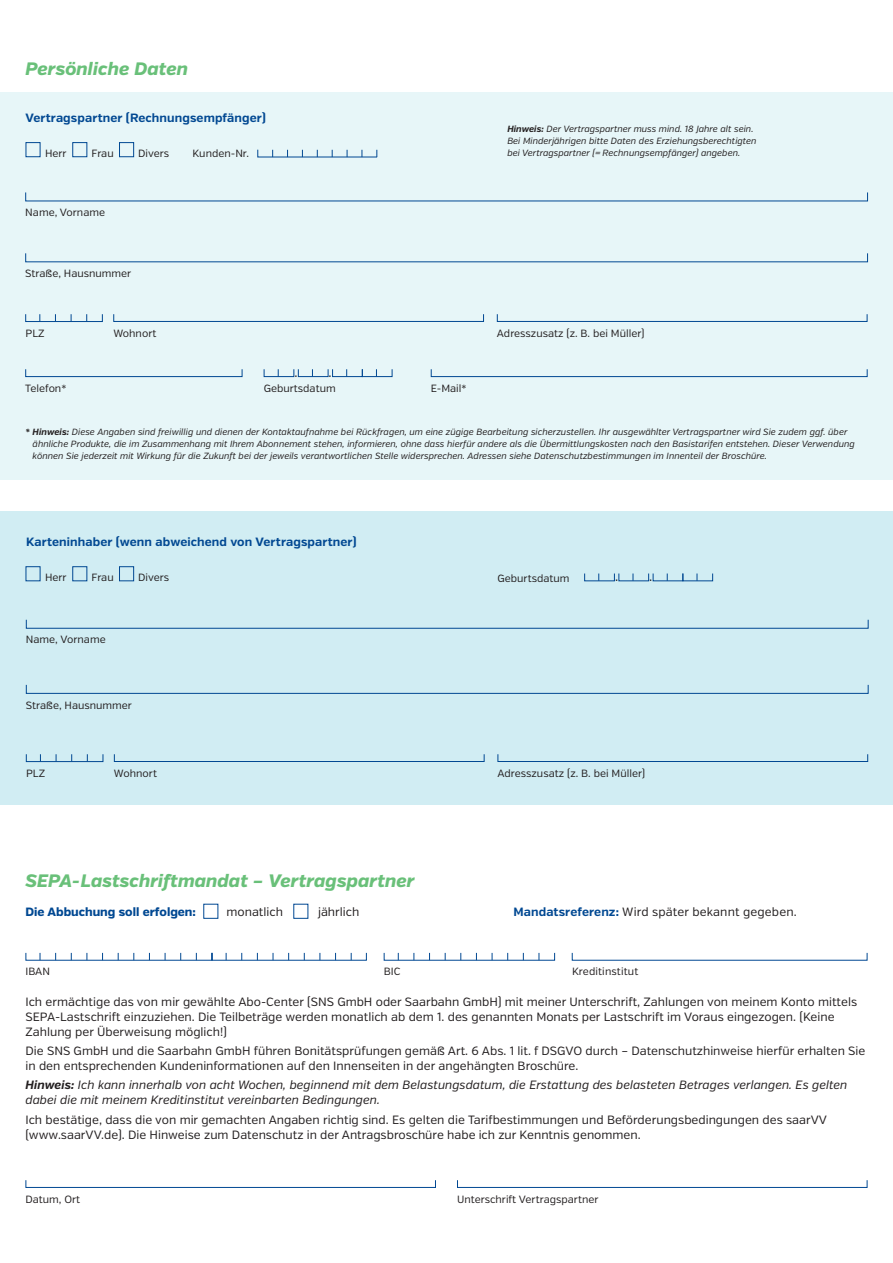
<style>
.page{position:relative;width:893px;height:1263px;background:#fff}
.page>*{position:absolute;margin:0;border:0;box-sizing:border-box;transform-origin:0 0}
.Absatzüberschrift{font:italic 800 18px "Verb";color:#69c079}
.Fließtext{font:12.75px "Verb";color:#231f20}
.Gutscheinangaben{font:12px/15px "Verb";color:#231f20}
.Gutscheinangaben-2{font:italic 12px/15px "Verb";color:#231f20}
.Fließtext-2{font:700 12px "Verb";letter-spacing:.01em;color:#014892}
.Fließtext_Sepaformular{font:12px "Verb";letter-spacing:.01em;color:#231f20}
.Adressen_Rückseite_Unternehmen{font:800 12px "Verb";color:#014892}
.Adressen_Rückseite_Unternehmen-2{font:12px "Verb";color:#231f20}
.Gutscheinangaben-3{font:10.5px "Verb";color:#231f20}
.Adressen_Rückseite_Unternehmen-3{font:10.5px "Verb";color:#231f20}
.Fließtext_Sepaformular-2{font:10.5px "Verb";letter-spacing:.01em;color:#231f20}
.Adressen_Rückseite_Unternehmen-4{font:italic 9px/12px "Verb";color:#231f20}
.s1{font-weight:700}
.s2{font-weight:700;color:#014892}
</style>
<div class="page">
<div style="left:203px;top:904px;width:15px;height:15px;border:1px solid #014892"></div>
<div style="left:293px;top:904px;width:15px;height:15px;border:1px solid #014892"></div>
<div style="left:26px;top:1180px;width:410px;height:8px;border:1px solid #014892"></div>
<div style="left:457px;top:1180px;width:410px;height:8px;border:1px solid #014892"></div>
<div style="left:0;top:92px;width:893px;height:388px;background:#e7f6f8"></div>
<div style="left:26px;top:142px;width:14px;height:15px;border:1px solid #014892"></div>
<div style="left:72px;top:142px;width:15px;height:15px;border:1px solid #014892"></div>
<div style="left:119px;top:142px;width:15px;height:15px;border:1px solid #014892"></div>
<div style="left:25px;top:369px;width:217px;height:8px;border:1px solid #014892"></div>
<div style="left:431px;top:369px;width:436px;height:8px;border:1px solid #014892"></div>
<div style="left:264px;top:369px;width:30px;height:8px;border:1px solid #014892"></div>
<div style="left:298px;top:369px;width:30px;height:8px;border:1px solid #014892"></div>
<div style="left:332px;top:369px;width:31px;height:8px;border:1px solid #014892"></div>
<div style="left:362px;top:369px;width:30px;height:8px;border:1px solid #014892"></div>
<div style="left:113px;top:314px;width:371px;height:8px;border:1px solid #014892"></div>
<div style="left:25px;top:314px;width:78px;height:8px;border:1px solid #014892"></div>
<div style="left:497px;top:314px;width:370px;height:8px;border:1px solid #014892"></div>
<div style="left:0;top:511px;width:893px;height:294px;background:#d1edf3"></div>
<div style="left:26px;top:619px;width:842px;height:10px;border:1px solid #014892"></div>
<div style="left:26px;top:684px;width:842px;height:10px;border:1px solid #014892"></div>
<div style="left:114px;top:754px;width:370px;height:8px;border:1px solid #014892"></div>
<div style="left:26px;top:754px;width:77px;height:8px;border:1px solid #014892"></div>
<div style="left:497px;top:754px;width:371px;height:8px;border:1px solid #014892"></div>
<div style="left:26px;top:566px;width:14px;height:15px;border:1px solid #014892"></div>
<div style="left:72px;top:566px;width:15px;height:15px;border:1px solid #014892"></div>
<div style="left:119px;top:566px;width:15px;height:15px;border:1px solid #014892"></div>
<svg style="left:257px;top:149px;width:121px;height:9px"></svg>
<p class="Absatzüberschrift" style="left:26px;top:58px;width:164px">Persönliche Daten</p>
<p class="Fließtext-2" style="left:26px;top:110px;width:242px">Vertragspartner (Rechnungsempfänger)</p>
<p class="Adressen_Rückseite_Unternehmen-3" style="left:45px;top:147px;width:23px">Herr</p>
<p class="Adressen_Rückseite_Unternehmen-3" style="left:92px;top:147px;width:24px">Frau</p>
<p class="Adressen_Rückseite_Unternehmen-3" style="left:138px;top:147px;width:33px">Divers</p>
<p class="Adressen_Rückseite_Unternehmen-3" style="left:193px;top:147px;width:58px">Kunden-Nr.</p>
<p class="Gutscheinangaben-3" style="left:25px;top:206px;width:81px">Name, Vorname</p>
<p class="Gutscheinangaben-3" style="left:25px;top:267px;width:108px">Straße, Hausnummer</p>
<p class="Adressen_Rückseite_Unternehmen-4" style="left:507px;top:123px;width:248px"><span class="s1">Hinweis:</span> Der Vertragspartner muss mind. 18 Jahre alt sein.</p>
<p class="Adressen_Rückseite_Unternehmen-4" style="left:507px;top:135px;width:251px">Bei Minderjährigen bitte Daten des Erziehungsberechtigten</p>
<p class="Adressen_Rückseite_Unternehmen-4" style="left:507px;top:147px;width:234px">bei Vertragspartner (= Rechnungsempfänger) angeben.</p>
<p class="Gutscheinangaben-3" style="left:26px;top:327px;width:20px">PLZ</p>
<p class="Gutscheinangaben-3" style="left:113px;top:327px;width:45px">Wohnort</p>
<p class="Gutscheinangaben-3" style="left:497px;top:327px;width:149px">Adresszusatz (z. B. bei Müller)</p>
<p class="Fließtext" style="left:295px;top:365px;width:5px">.</p>
<p class="Fließtext" style="left:329px;top:365px;width:5px">.</p>
<p class="Gutscheinangaben-3" style="left:25px;top:382px;width:43px">Telefon*</p>
<p class="Gutscheinangaben-3" style="left:264px;top:382px;width:73px">Geburtsdatum</p>
<p class="Gutscheinangaben-3" style="left:431px;top:382px;width:37px">E-Mail*</p>
<p class="Adressen_Rückseite_Unternehmen-4" style="left:33px;top:426px;width:824px;text-indent:-7px"><span class="s1">* Hinweis:</span> Diese Angaben sind freiwillig und dienen der Kontaktaufnahme bei Rückfragen, um eine zügige Bearbeitung sicherzustellen. Ihr ausgewählter Vertragspartner wird Sie zudem ggf. über ähnliche Produkte, die im Zusammenhang mit Ihrem Abonnement stehen, informieren, ohne dass hierfür andere als die Übermittlungskosten nach den Basistarifen entstehen. Dieser Verwendung können Sie jederzeit mit Wirkung für die Zukunft bei der jeweils verantwortlichen Stelle widersprechen. Adressen siehe Datenschutzbestimmungen im Innenteil der Broschüre.</p>
<p class="Fließtext-2" style="left:26px;top:534px;width:332px">Karteninhaber (wenn abweichend von Vertragspartner)</p>
<p class="Adressen_Rückseite_Unternehmen-3" style="left:45px;top:571px;width:23px">Herr</p>
<p class="Adressen_Rückseite_Unternehmen-3" style="left:92px;top:571px;width:24px">Frau</p>
<p class="Adressen_Rückseite_Unternehmen-3" style="left:138px;top:571px;width:33px">Divers</p>
<p class="Gutscheinangaben-3" style="left:26px;top:633px;width:81px">Name, Vorname</p>
<p class="Gutscheinangaben-3" style="left:26px;top:698px;width:108px">Straße, Hausnummer</p>
<p class="Gutscheinangaben-3" style="left:497px;top:572px;width:73px">Geburtsdatum</p>
<p class="Fließtext" style="left:615px;top:569px;width:5px">.</p>
<p class="Fließtext" style="left:649px;top:569px;width:5px">.</p>
<p class="Gutscheinangaben-3" style="left:26px;top:767px;width:20px">PLZ</p>
<p class="Gutscheinangaben-3" style="left:114px;top:767px;width:45px">Wohnort</p>
<p class="Gutscheinangaben-3" style="left:497px;top:767px;width:149px">Adresszusatz (z. B. bei Müller)</p>
<p class="Absatzüberschrift" style="left:26px;top:870px;width:390px">SEPA-Lastschriftmandat – Vertragspartner</p>
<p class="Adressen_Rückseite_Unternehmen" style="left:26px;top:905px;width:172px">Die Abbuchung soll erfolgen:</p>
<p class="Adressen_Rückseite_Unternehmen-2" style="left:227px;top:905px;width:58px">monatlich</p>
<p class="Adressen_Rückseite_Unternehmen-2" style="left:318px;top:905px;width:43px">jährlich</p>
<p class="Fließtext_Sepaformular" style="left:513px;top:905px;width:285px"><span class="s2">Mandatsreferenz:</span> Wird später bekannt gegeben.</p>
<p class="Adressen_Rückseite_Unternehmen-3" style="left:26px;top:965px;width:26px">IBAN</p>
<p class="Adressen_Rückseite_Unternehmen-3" style="left:384px;top:965px;width:18px">BIC</p>
<p class="Fließtext_Sepaformular-2" style="left:572px;top:965px;width:68px">Kreditinstitut</p>
<p class="Gutscheinangaben" style="left:26px;top:994px;width:833px">Ich ermächtige das von mir gewählte Abo-Center (SNS GmbH oder Saarbahn GmbH) mit meiner Unterschrift, Zahlungen von meinem Konto mittels<br>SEPA-Lastschrift einzuziehen. Die Teilbeträge werden monatlich ab dem 1. des genannten Monats per Lastschrift im Voraus eingezogen. (Keine<br>Zahlung per Überweisung möglich!)</p>
<p class="Gutscheinangaben" style="left:26px;top:1043px;width:841px">Die SNS GmbH und die Saarbahn GmbH führen Bonitätsprüfungen gemäß Art. 6 Abs. 1 lit. f DSGVO durch – Datenschutzhinweise hierfür erhalten Sie in den entsprechenden Kundeninformationen auf den Innenseiten in der angehängten Broschüre.</p>
<p class="Gutscheinangaben-2" style="left:26px;top:1078px;width:823px"><span class="s1">Hinweis:</span> Ich kann innerhalb von acht Wochen, beginnend mit dem Belastungsdatum, die Erstattung des belasteten Betrages verlangen. Es gelten dabei die mit meinem Kreditinstitut vereinbarten Bedingungen.</p>
<p class="Gutscheinangaben" style="left:26px;top:1112px;width:803px">Ich bestätige, dass die von mir gemachten Angaben richtig sind. Es gelten die Tarifbestimmungen und Beförderungsbedingungen des saarVV (www.saarVV.de). Die Hinweise zum Datenschutz in der Antragsbroschüre habe ich zur Kenntnis genommen.</p>
<p class="Adressen_Rückseite_Unternehmen-3" style="left:26px;top:1192px;width:56px">Datum, Ort</p>
<p class="Adressen_Rückseite_Unternehmen-3" style="left:457px;top:1192px;width:143px">Unterschrift Vertragspartner</p>
</div>
